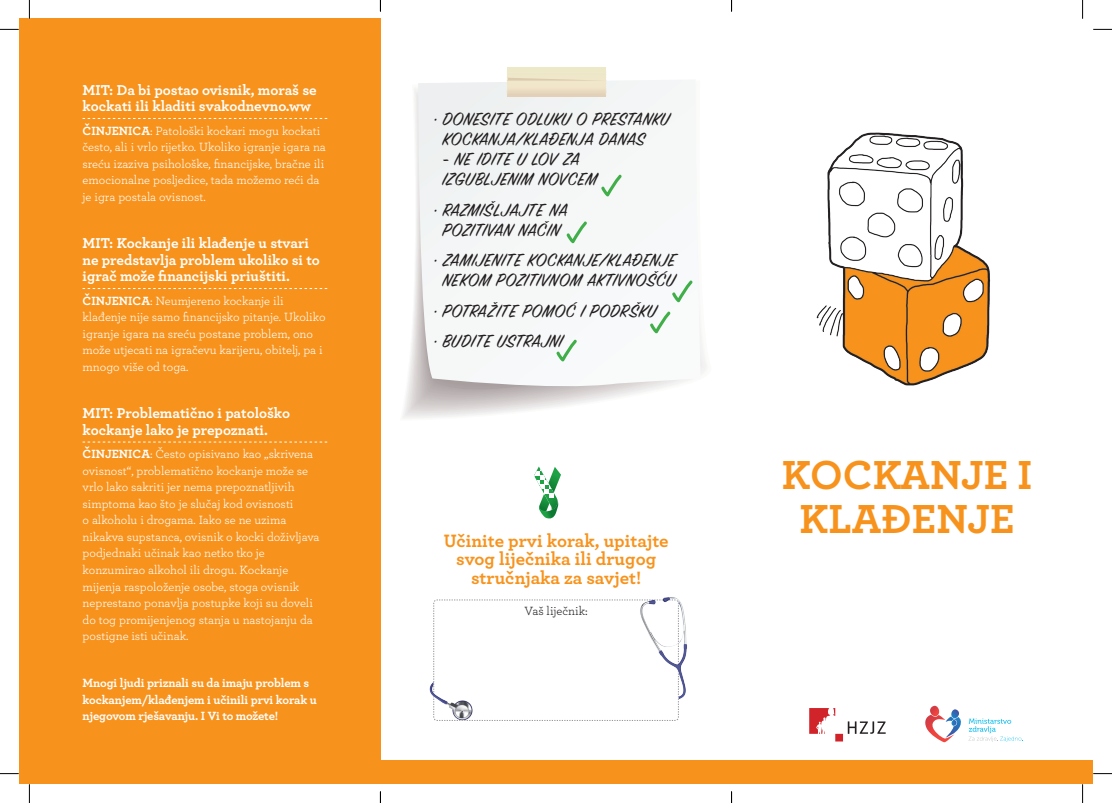
<style>
.page{position:relative;width:1112px;height:803px;background:#fff}
.page>*{position:absolute;margin:0;border:0;box-sizing:border-box;transform-origin:0 0}
.t1{font:700 42.5px/44.6px "Archer Pro";color:#f7931d;text-align:center}
.t2{font:20px/20px "Sign Painter House Script";letter-spacing:.02em;color:#231f20}
.t3{font:700 18.75px/18.8px "Archer Pro";color:#f7931d;text-align:center}
.t4{font:700 15px/16.5px "Archer Pro";color:#fff}
.t5{font:12.5px/16.5px "Archer Pro";color:#fff}
.t6{font:700 12.5px/16.5px "Archer Pro";letter-spacing:-.01em;color:#fff}
.t7{font:12.5px "Archer Pro";color:#231f20}
.s1{font-weight:700}
</style>
<div class="page">
<svg style="left:809px;top:708px;width:76px;height:33px"></svg>
<svg style="left:968px;top:718px;width:54px;height:24px"></svg>
<svg style="left:925px;top:706px;width:36px;height:36px"></svg>
<svg style="left:411px;top:138px;width:7px;height:252px"></svg>
<svg style="left:418px;top:80px;width:266px;height:312px"></svg>
<svg style="left:506px;top:68px;width:101px;height:28px;background:#ece1c5"></svg>
<svg style="left:600px;top:174px;width:22px;height:23px"></svg>
<svg style="left:565px;top:220px;width:22px;height:23px"></svg>
<svg style="left:671px;top:279px;width:13px;height:23px"></svg>
<svg style="left:649px;top:310px;width:22px;height:24px"></svg>
<svg style="left:555px;top:339px;width:22px;height:23px"></svg>
<svg style="left:433px;top:600px;width:246px;height:121px"></svg>
<img style="left:637px;top:597px;width:50px;height:119px">
<img style="left:429px;top:612px;width:47px;height:109px">
<div style="left:19px;top:19px;width:361px;height:765px;background:#f7931d"></div>
<img style="left:684px;top:132px;width:307px;height:506px">
<div style="left:380px;top:760px;width:712px;height:24px;background:#f7931d"></div>
<svg style="left:83px;top:118px;width:244px;height:1px"></svg>
<svg style="left:83px;top:288px;width:244px;height:1px"></svg>
<svg style="left:83px;top:442px;width:244px;height:1px"></svg>
<svg style="left:534px;top:466px;width:27px;height:52px"></svg>
<svg style="left:0;top:29px;width:19px;height:1px"></svg>
<svg style="left:1093px;top:29px;width:18px;height:1px"></svg>
<svg style="left:0;top:773px;width:19px;height:1px"></svg>
<svg style="left:1092px;top:773px;width:19px;height:1px"></svg>
<svg style="left:29px;top:0;width:1px;height:19px"></svg>
<svg style="left:29px;top:784px;width:1px;height:19px"></svg>
<svg style="left:1082px;top:0;width:1px;height:19px"></svg>
<svg style="left:1082px;top:784px;width:1px;height:19px"></svg>
<svg style="left:379px;top:0;width:2px;height:11px"></svg>
<svg style="left:379px;top:792px;width:2px;height:11px"></svg>
<p class="t4" style="left:83px;top:80px;width:235px">MIT: Da bi postao ovisnik, moraš se kockati ili kladiti svakodnevno.ww</p>
<p class="t5" style="left:83px;top:122px;width:245px"><span class="s1">ČINJENICA</span>: Patološki kockari mogu kockati često, ali i vrlo rijetko. Ukoliko igranje igara na sreću izaziva psihološke, financijske, bračne ili emocionalne posljedice, tada možemo reći da je igra postala ovisnost.</p>
<p class="t4" style="left:83px;top:234px;width:239px">MIT: Kockanje ili klađenje u stvari ne predstavlja problem ukoliko si to igrač može financijski priuštiti.</p>
<p class="t5" style="left:83px;top:292px;width:244px"><span class="s1">ČINJENICA</span>: Neumjereno kockanje ili klađenje nije samo financijsko pitanje. Ukoliko igranje igara na sreću postane problem, ono može utjecati na igračevu karijeru, obitelj, pa i mnogo više od toga.</p>
<p class="t4" style="left:83px;top:404px;width:209px">MIT: Problematično i patološko kockanje lako je prepoznati.</p>
<p class="t5" style="left:83px;top:445px;width:238px"><span class="s1">ČINJENICA</span>: Često opisivano kao „skrivena ovisnost“, problematično kockanje može se vrlo lako sakriti jer nema prepoznatljivih simptoma kao što je slučaj kod ovisnosti<br>o alkoholu i drogama. Iako se ne uzima nikakva supstanca, ovisnik o kocki doživljava podjednaki učinak kao netko tko je konzumirao alkohol ili drogu. Kockanje mijenja raspoloženje osobe, stoga ovisnik neprestano ponavlja postupke koji su doveli do tog promijenjenog stanja u nastojanju da postigne isti učinak.</p>
<p class="t6" style="left:83px;top:674px;width:236px">Mnogi ljudi priznali su da imaju problem s kockanjem/klađenjem i učinili prvi korak u njegovom rješavanju. I Vi to možete!</p>
<h2 class="t2" style="left:442px;top:111px;width:229px;text-indent:-9px">• DONESITE ODLUKU O PRESTANKU<br>KOCKANJA/KLAĐENJA DANAS</h2>
<h2 class="t2" style="left:442px;top:151px;width:156px">- NE IDITE U LOV ZA<br>IZGUBLJENIM NOVCEM</h2>
<h2 class="t2" style="left:433px;top:201px;width:135px;text-align:center">• RAZMIŠLJAJTE NA<br>POZITIVAN NAČIN</h2>
<h2 class="t2" style="left:433px;top:252px;width:243px;text-align:center">• ZAMIJENITE KOCKANJE/KLAĐENJE<br>NEKOM POZITIVNOM AKTIVNOŠĆU</h2>
<h2 class="t2" style="left:433px;top:303px;width:224px">• POTRAŽITE POMOĆ I PODRŠKU</h2>
<h2 class="t2" style="left:433px;top:333px;width:130px">• BUDITE USTRAJNI</h2>
<h3 class="t3" style="left:443px;top:530px;width:226px">Učinite prvi korak, upitajte svog liječnika ili drugog stručnjaka za savjet!</h3>
<p class="t7" style="left:524px;top:602px;width:64px">Vaš liječnik:</p>
<h1 class="t1" style="left:781px;top:449px;width:252px">KOCKANJE I<br>KLAĐENJE</h1>
</div>
